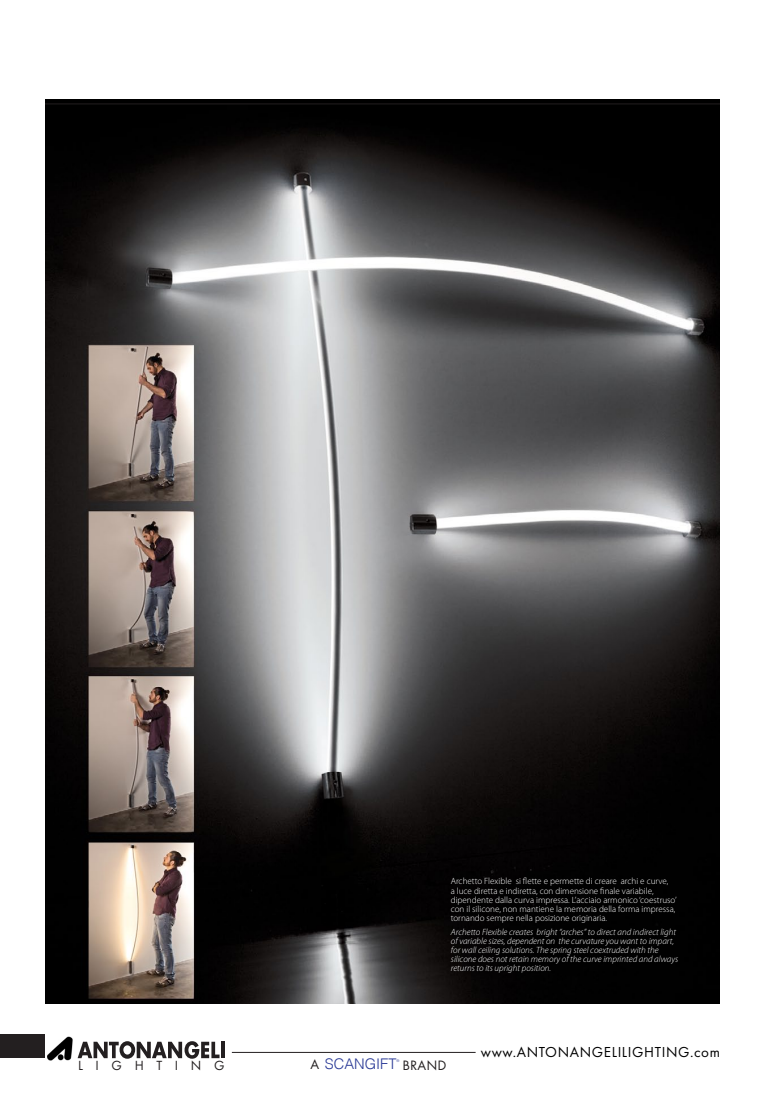
<style>
.page{position:relative;width:765px;height:1103px;background:#fff}
.page>*{position:absolute;margin:0;border:0;box-sizing:border-box;transform-origin:0 0}
.t1{font:15px "Futura PT";letter-spacing:.04em;color:#000}
.t2{font:300 14.62px "Helvetica";color:#293996}
.t3{font:13.75px "Futura PT";letter-spacing:.92em;color:#231f20}
.t4{font:12.5px "Futura Std";letter-spacing:.04em;color:#231f20}
.t5{font:italic 300 9.12px/9.1px "Myriad Pro";color:#fff}
.t6{font:300 9.12px/9.1px "Myriad Pro";color:#fff}
.t7{font:300 3.62px "Helvetica";color:#2b3c96}
</style>
<div class="page">
<img style="left:45px;top:99px;width:675px;height:904px">
<div style="left:0;top:1034px;width:45px;height:24px;background:#231f20"></div>
<svg style="left:78px;top:1041px;width:142px;height:17px"></svg>
<hr style="left:221px;top:1041px;width:3px;height:17px;background:#231f20">
<hr style="left:232px;top:1052px;width:244px;height:1px;background:#231f20">
<img style="left:47px;top:1036px;width:26px;height:25px">
<hr style="left:45px;top:104px;width:675px;height:1px;background:#231f20">
<p class="t6" style="left:451px;top:877px;width:227px">Archetto Flexible si flette e permette di creare archi e curve,<br>a luce diretta e indiretta, con dimensione finale variabile, dipendente dalla curva impressa. L’acciaio armonico ‘coestruso’ con il silicone, non mantiene la memoria della forma impressa, tornando sempre nella posizione originaria.</p>
<p class="t5" style="left:451px;top:927px;width:229px">Archetto Flexible creates bright “arches” to direct and indirect light of variable sizes, dependent on the curvature you want to impart, for wall ceiling solutions. The spring steel coextruded with the silicone does not retain memory of the curve imprinted and always returns to its upright position.</p>
<h2 class="t2" style="left:325px;top:1052px;width:73px">SCANGIFT</h2>
<p class="t7" style="left:397px;top:1058px;width:4px">®</p>
<h3 class="t3" style="left:78px;top:1057px;width:148px">LIGHTING</h3>
<h3 class="t4" style="left:311px;top:1056px;width:10px">A</h3>
<h3 class="t4" style="left:403px;top:1057px;width:45px">BRAND</h3>
<h1 class="t1" style="left:481px;top:1043px;width:241px">www.ANTONANGELILIGHTING.com</h1>
</div>
